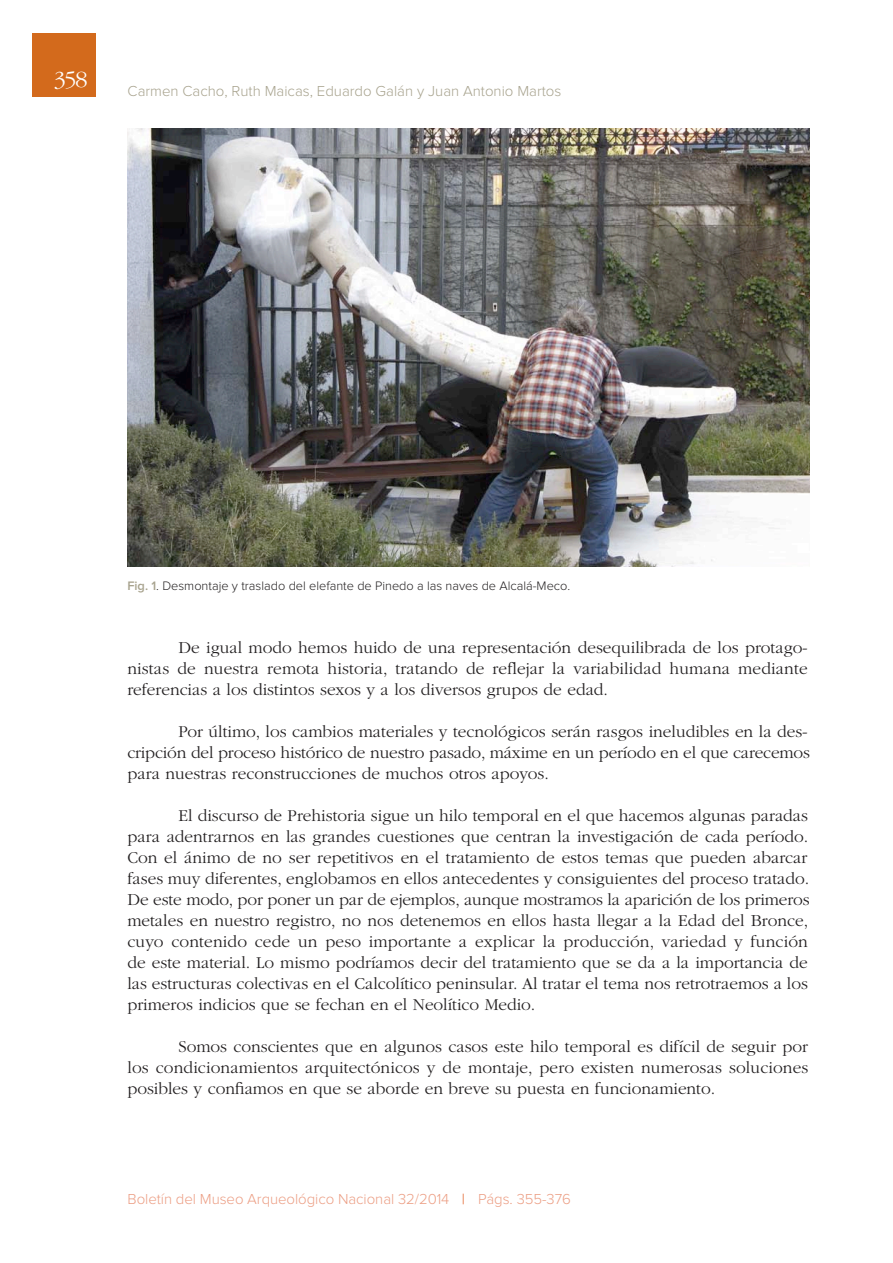
<style>
.page{position:relative;width:893px;height:1263px;background:#fff}
.page>*{position:absolute;margin:0;border:0;box-sizing:border-box;transform-origin:0 0}
.t1{font:300 24px "ITC Garamond Std";color:#fff}
.t2{font:300 17.25px/21px "ITC Garamond Std";color:#232021;text-align:justify}
.t3{font:300 15px "Proxima Nova";letter-spacing:-.005em;color:#ec9e84}
.t4{font:300 15px "Proxima Nova";color:#a8a38e}
.t5{font:300 12.75px "Proxima Nova";color:#232021}
.s1{font-weight:600;color:#a8a38e}
.s2{color:#e05517}
</style>
<div class="page">
<div style="left:32px;top:33px;width:64px;height:64px;background:#d36a1c"></div>
<img style="left:127px;top:128px;width:683px;height:438px">
<h1 class="t1" style="left:54px;top:70px;width:35px">358</h1>
<p class="t4" style="left:128px;top:85px;width:435px">Carmen Cacho, Ruth Maicas, Eduardo Galán y Juan Antonio Martos</p>
<p class="t5" style="left:127px;top:580px;width:444px"><span class="s1">Fig. 1</span>. Desmontaje y traslado del elefante de Pinedo a las naves de Alcalá-Meco.</p>
<p class="t2" style="left:127px;top:639px;width:682px;text-indent:51px">De igual modo hemos huido de una representación desequilibrada de los protago&shy;nistas de nuestra remota historia, tratando de reflejar la variabilidad humana mediante referencias a los distintos sexos y a los diversos grupos de edad.</p>
<p class="t2" style="left:127px;top:723px;width:684px;text-align:left;text-indent:51px">Por último, los cambios materiales y tecnológicos serán rasgos ineludibles en la des&shy;cripción del proceso histórico de nuestro pasado, máxime en un período en el que carecemos para nuestras reconstrucciones de muchos otros apoyos.</p>
<p class="t2" style="left:127px;top:807px;width:684px;text-align:left;text-indent:51px">El discurso de Prehistoria sigue un hilo temporal en el que hacemos algunas paradas para adentrarnos en las grandes cuestiones que centran la investigación de cada período.<br>Con el ánimo de no ser repetitivos en el tratamiento de estos temas que pueden abarcar fases muy diferentes, englobamos en ellos antecedentes y consiguientes del proceso tratado.<br>De este modo, por poner un par de ejemplos, aunque mostramos la aparición de los primeros metales en nuestro registro, no nos detenemos en ellos hasta llegar a la Edad del Bronce, cuyo contenido cede un peso importante a explicar la producción, variedad y función de este material. Lo mismo podríamos decir del tratamiento que se da a la importancia de las estructuras colectivas en el Calcolítico peninsular. Al tratar el tema nos retrotraemos a los primeros indicios que se fechan en el Neolítico Medio.</p>
<p class="t2" style="left:127px;top:1038px;width:682px;text-indent:51px">Somos conscientes que en algunos casos este hilo temporal es difícil de seguir por los condicionamientos arquitectónicos y de montaje, pero existen numerosas soluciones posibles y confiamos en que se aborde en breve su puesta en funcionamiento.</p>
<p class="t3" style="left:128px;top:1193px;width:445px">Boletín del Museo Arqueológico Nacional 32/2014 <span class="s2">|</span> Págs. 355-376</p>
</div>
